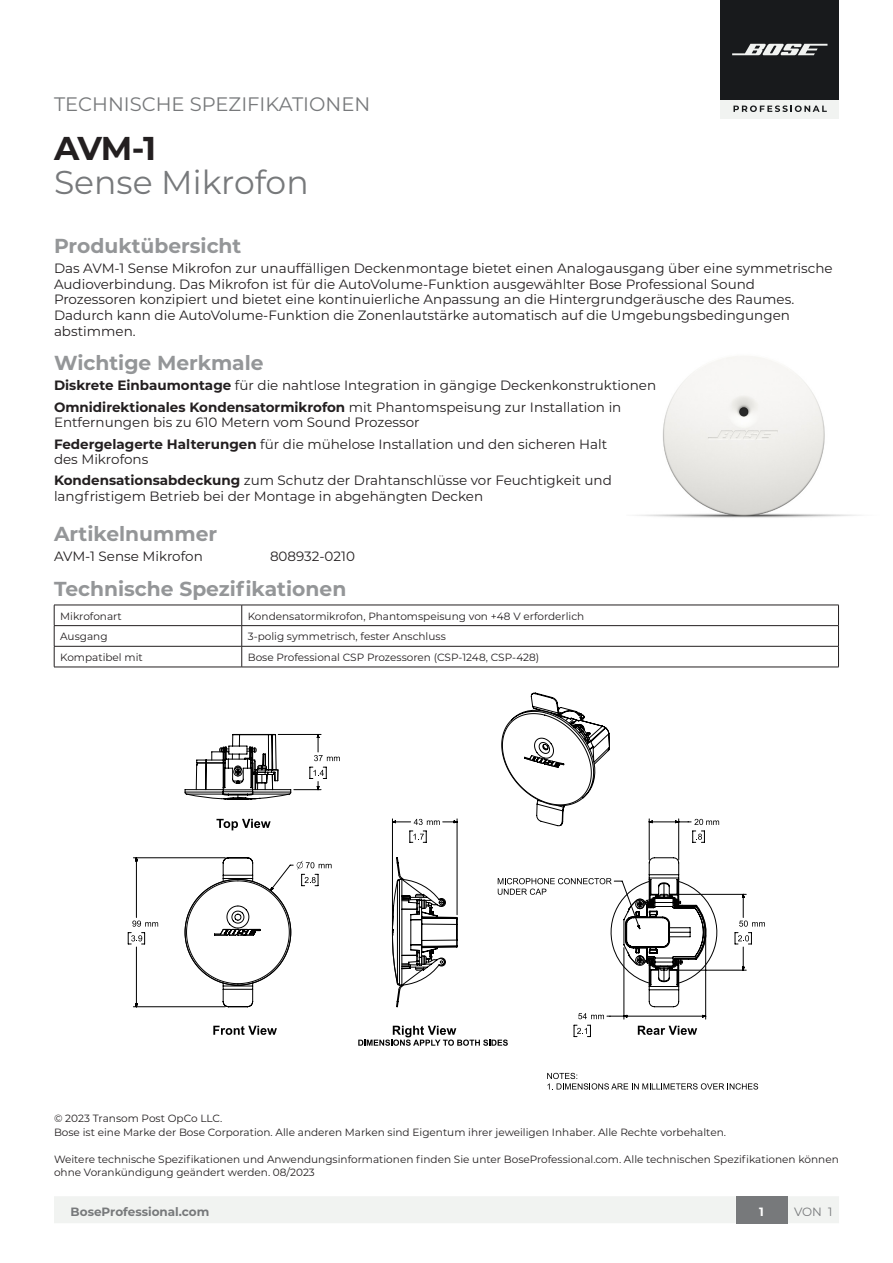
<style>
.page{position:relative;width:893px;height:1263px;background:#fff}
.page>*{position:absolute;margin:0;border:0;box-sizing:border-box;transform-origin:0 0}
.t1{font:33px/34.5px "Montserrat";color:#77797b}
.Subheads{font:700 20.25px "Montserrat";color:#949698}
.t2{font:19.5px "Montserrat";color:#77797b}
.Body{font:13.5px/15.8px "Montserrat";color:#231f20}
.bullets{font:13.5px/15.8px "Montserrat";color:#231f20}
.t3{font:700 12px "Montserrat";color:#77797b}
.t4{font:12px "Montserrat";color:#77797b}
.t5{font:700 12px "Montserrat";color:#fff}
.Text_Plain_Table_Cell{font:10.5px/13.5px "Montserrat";color:#231f20}
.s1{font-weight:700;color:#231f20}
.s2{font-weight:700}
</style>
<div class="page">
<img style="left:636px;top:356px;width:223px;height:162px">
<div style="left:54px;top:1196px;width:785px;height:27px;background:#f1f3f1"></div>
<div style="left:736px;top:1196px;width:51px;height:27px;background:#77797b"></div>
<svg style="left:127px;top:692px;width:638px;height:398px"></svg>
<div style="left:721px;top:0;width:118px;height:100px;background:#181a1c"></div>
<div style="left:721px;top:100px;width:118px;height:18px;background:#f1f3f1"></div>
<svg style="left:733px;top:105px;width:94px;height:7px"></svg>
<svg style="left:732px;top:44px;width:95px;height:11px"></svg>
<hr style="left:54px;top:605px;width:188px;height:1px;background:#231f20">
<hr style="left:242px;top:605px;width:597px;height:1px;background:#231f20">
<hr style="left:54px;top:625px;width:188px;height:1px;background:#231f20">
<hr style="left:242px;top:625px;width:597px;height:1px;background:#231f20">
<hr style="left:54px;top:646px;width:188px;height:1px;background:#231f20">
<svg style="left:54px;top:605px;width:1px;height:62px"></svg>
<hr style="left:242px;top:646px;width:597px;height:1px;background:#231f20">
<svg style="left:241px;top:605px;width:1px;height:62px"></svg>
<svg style="left:838px;top:605px;width:1px;height:62px"></svg>
<hr style="left:54px;top:667px;width:188px;height:1px;background:#231f20">
<hr style="left:242px;top:667px;width:597px;height:1px;background:#231f20">
<p class="t2" style="left:54px;top:91px;width:318px">TECHNISCHE SPEZIFIKATIONEN</p>
<p class="t1" style="left:54px;top:130px;width:256px"><span class="s1">AVM-1<br></span>Sense Mikrofon</p>
<p class="Subheads" style="left:54px;top:231px;width:189px">Produktübersicht</p>
<p class="Body" style="left:54px;top:260px;width:780px">Das AVM-1 Sense Mikrofon zur unauffälligen Deckenmontage bietet einen Analogausgang über eine symmetrische Audioverbindung. Das Mikrofon ist für die AutoVolume-Funktion ausgewählter Bose Professional Sound Prozessoren konzipiert und bietet eine kontinuierliche Anpassung an die Hintergrundgeräusche des Raumes.<br>Dadurch kann die AutoVolume-Funktion die Zonenlautstärke automatisch auf die Umgebungsbedingungen abstimmen.</p>
<p class="Subheads" style="left:54px;top:349px;width:211px">Wichtige Merkmale</p>
<p class="bullets" style="left:54px;top:377px;width:604px"><span class="s2">Diskrete Einbaumontage</span> für die nahtlose Integration in gängige Deckenkonstruktionen</p>
<p class="bullets" style="left:54px;top:398px;width:569px"><span class="s2">Omnidirektionales Kondensatormikrofon</span> mit Phantomspeisung zur Installation in<br>Entfernungen bis zu 610 Metern vom Sound Prozessor</p>
<p class="bullets" style="left:54px;top:435px;width:555px"><span class="s2">Federgelagerte Halterungen</span> für die mühelose Installation und den sicheren Halt des Mikrofons</p>
<p class="bullets" style="left:54px;top:472px;width:559px"><span class="s2">Kondensationsabdeckung</span> zum Schutz der Drahtanschlüsse vor Feuchtigkeit und langfristigem Betrieb bei der Montage in abgehängten Decken</p>
<p class="Subheads" style="left:54px;top:519px;width:165px">Artikelnummer</p>
<p class="Body" style="left:54px;top:548px;width:150px">AVM-1 Sense Mikrofon</p>
<p class="Body" style="left:270px;top:548px;width:87px">808932-0210</p>
<p class="Subheads" style="left:54px;top:574px;width:294px">Technische Spezifikationen</p>
<p class="Text_Plain_Table_Cell" style="left:60px;top:609px;width:63px">Mikrofonart</p>
<p class="Text_Plain_Table_Cell" style="left:248px;top:609px;width:338px">Kondensatormikrofon, Phantomspeisung von +48 V erforderlich</p>
<p class="Text_Plain_Table_Cell" style="left:60px;top:629px;width:49px">Ausgang</p>
<p class="Text_Plain_Table_Cell" style="left:248px;top:629px;width:200px">3-polig symmetrisch, fester Anschluss</p>
<p class="Text_Plain_Table_Cell" style="left:60px;top:650px;width:84px">Kompatibel mit</p>
<p class="Text_Plain_Table_Cell" style="left:248px;top:650px;width:293px">Bose Professional CSP Prozessoren (CSP-1248, CSP-428)</p>
<p class="Text_Plain_Table_Cell" style="left:54px;top:1111px;width:170px">© 2023 Transom Post OpCo LLC.</p>
<p class="Text_Plain_Table_Cell" style="left:54px;top:1125px;width:673px">Bose ist eine Marke der Bose Corporation. Alle anderen Marken sind Eigentum ihrer jeweiligen Inhaber. Alle Rechte vorbehalten.</p>
<p class="Text_Plain_Table_Cell" style="left:54px;top:1152px;width:786px">Weitere technische Spezifikationen und Anwendungsinformationen finden Sie unter BoseProfessional.com. Alle technischen Spezifikationen können ohne Vorankündigung geändert werden. 08/2023</p>
<p class="t3" style="left:71px;top:1202px;width:140px">BoseProfessional.com</p>
<p class="t5" style="left:759px;top:1202px;width:6px">1</p>
<p class="t4" style="left:794px;top:1203px;width:40px">VON 1</p>
</div>
